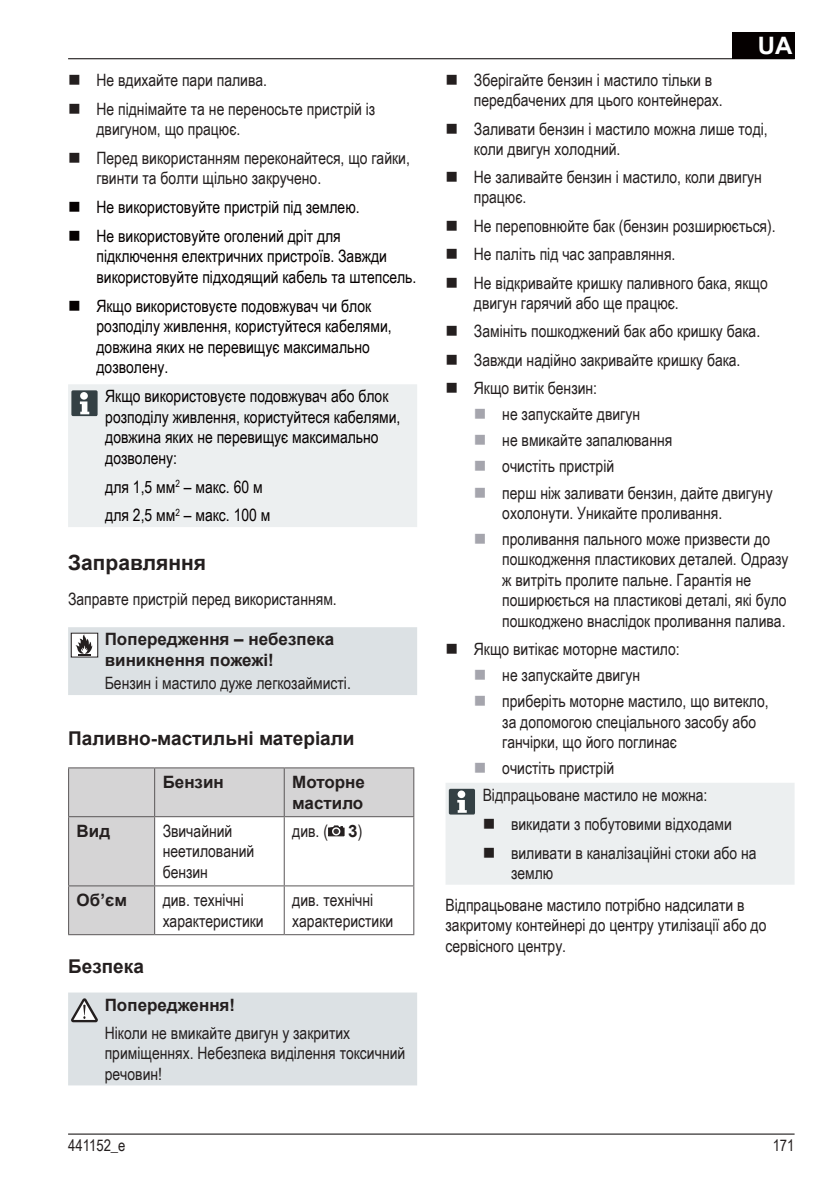
<style>
.page{position:relative;width:840px;height:1191px;background:#fff}
.page>*{position:absolute;margin:0;border:0;box-sizing:border-box;transform-origin:0 0}
.t1{font:700 24px "Arial";color:#fff}
.t2{font:700 21px "Arial";color:#241f1f}
.t3{font:700 19px "Arial";color:#241f1f}
.t4{font:17px/20.4px "Arial Narrow";color:#241f1f}
.t5{font:17px/20.4px "Arial Narrow";color:#050000}
.t6{font:700 17px/20.4px "Arial";color:#241f1f}
.t7{font:16px "Arial Narrow";color:#241f1f}
.s1{font-family:"Arial";font-weight:700}
</style>
<div class="page">
<hr style="left:68px;top:1133px;width:726px;height:1px;background:#050000">
<hr style="left:68px;top:58px;width:726px;height:1px;background:#050000">
<div style="left:731px;top:32px;width:63px;height:27px;background:#050000"></div>
<div style="left:68px;top:384px;width:349px;height:143px;background:#eceff0"></div>
<div style="left:71px;top:390px;width:26px;height:26px;background:#344044;border-radius:2px"></div>
<svg style="left:80px;top:401px;width:9px;height:13px"></svg>
<div style="left:80px;top:392px;width:8px;height:8px;background:#fff;border-radius:50%"></div>
<div style="left:68px;top:627px;width:349px;height:68px;background:#dce1e4"></div>
<svg style="left:69px;top:768px;width:344px;height:166px"></svg>
<hr style="left:68px;top:767px;width:86px;height:1px;background:#5a5758">
<hr style="left:68px;top:768px;width:1px;height:48px;background:#5a5758">
<hr style="left:154px;top:767px;width:130px;height:1px;background:#5a5758">
<hr style="left:154px;top:768px;width:1px;height:48px;background:#5a5758">
<hr style="left:284px;top:767px;width:130px;height:1px;background:#5a5758">
<hr style="left:283px;top:768px;width:1px;height:48px;background:#5a5758">
<hr style="left:413px;top:768px;width:1px;height:48px;background:#5a5758">
<hr style="left:68px;top:816px;width:86px;height:1px;background:#5a5758">
<hr style="left:68px;top:817px;width:1px;height:68px;background:#5a5758">
<hr style="left:154px;top:816px;width:130px;height:1px;background:#5a5758">
<hr style="left:154px;top:817px;width:1px;height:68px;background:#5a5758">
<hr style="left:284px;top:816px;width:130px;height:1px;background:#5a5758">
<hr style="left:283px;top:817px;width:1px;height:68px;background:#5a5758">
<hr style="left:413px;top:817px;width:1px;height:68px;background:#5a5758">
<hr style="left:68px;top:885px;width:86px;height:1px;background:#5a5758">
<hr style="left:68px;top:886px;width:1px;height:48px;background:#5a5758">
<hr style="left:154px;top:885px;width:130px;height:1px;background:#5a5758">
<hr style="left:154px;top:886px;width:1px;height:48px;background:#5a5758">
<hr style="left:284px;top:885px;width:130px;height:1px;background:#5a5758">
<hr style="left:283px;top:886px;width:1px;height:48px;background:#5a5758">
<hr style="left:413px;top:886px;width:1px;height:48px;background:#5a5758">
<hr style="left:68px;top:934px;width:86px;height:1px;background:#5a5758">
<hr style="left:154px;top:934px;width:130px;height:1px;background:#5a5758">
<hr style="left:284px;top:934px;width:130px;height:1px;background:#5a5758">
<svg style="left:328px;top:825px;width:16px;height:11px"></svg>
<div style="left:68px;top:992px;width:349px;height:93px;background:#dce1e4"></div>
<div style="left:446px;top:783px;width:348px;height:102px;background:#eceff0"></div>
<p class="t4" style="left:96px;top:65px;width:280px;line-height:29px">Не вдихайте пари палива.<br>Не піднімайте та не переносьте пристрій із</p>
<p class="t4" style="left:96px;top:115px;width:315px;line-height:28.4px">двигуном, що працює.<br>Перед використанням переконайтеся, що гайки,</p>
<p class="t4" style="left:96px;top:167px;width:226px">гвинти та болти щільно закручено.</p>
<p class="t5" style="left:96px;top:192px;width:264px;line-height:29px">Не використовуйте пристрій під землею.<br>Не використовуйте оголений дріт для</p>
<p class="t5" style="left:96px;top:246px;width:321px">підключення електричних пристроїв. Завжди використовуйте підходящий кабель та штепсель.</p>
<p class="t5" style="left:96px;top:295px;width:296px">Якщо використовуєте подовжувач чи блок розподілу живлення, користуйтеся кабелями, довжина яких не перевищує максимально дозволену.</p>
<p class="t5" style="left:105px;top:385px;width:296px">Якщо використовуєте подовжувач або блок розподілу живлення, користуйтеся кабелями, довжина яких не перевищує максимально дозволену:</p>
<p class="t5" style="left:105px;top:471px;width:167px;line-height:29px">для 1,5 мм<sup>2</sup> – макс. 60 м для 2,5 мм<sup>2</sup> – макс. 100 м</p>
<p class="t2" style="left:68px;top:548px;width:139px">Заправляння</p>
<p class="t4" style="left:68px;top:587px;width:270px">Заправте пристрій перед використанням.</p>
<p class="t6" style="left:105px;top:629px;width:231px">Попередження – небезпека виникнення пожежі!</p>
<p class="t4" style="left:105px;top:672px;width:247px">Бензин і мастило дуже легкозаймисті.</p>
<p class="t3" style="left:68px;top:726px;width:288px">Паливно-мастильні матеріали</p>
<p class="t6" style="left:162px;top:772px;width:63px">Бензин</p>
<p class="t6" style="left:292px;top:772px;width:74px">Моторне мастило</p>
<p class="t6" style="left:77px;top:821px;width:35px">Вид</p>
<p class="t4" style="left:162px;top:820px;width:93px">Звичайний неетилований бензин</p>
<p class="t4" style="left:292px;top:820px;width:72px">див. ( <span class="s1">3</span>)</p>
<p class="t6" style="left:77px;top:890px;width:52px">Об’єм</p>
<p class="t4" style="left:162px;top:889px;width:102px">див. технічні характеристики</p>
<p class="t4" style="left:292px;top:889px;width:102px">див. технічні характеристики</p>
<p class="t3" style="left:68px;top:953px;width:77px">Безпека</p>
<p class="t6" style="left:105px;top:995px;width:132px">Попередження!</p>
<p class="t4" style="left:105px;top:1022px;width:302px">Ніколи не вмикайте двигун у закритих приміщеннях. Небезпека виділення токсичний речовин!</p>
<h1 class="t1" style="left:757px;top:29px;width:36px">UA</h1>
<p class="t4" style="left:473px;top:69px;width:250px">Зберігайте бензин і мастило тільки в передбачених для цього контейнерах.</p>
<p class="t4" style="left:473px;top:118px;width:295px">Заливати бензин і мастило можна лише тоді, коли двигун холодний.</p>
<p class="t4" style="left:473px;top:166px;width:289px">Не заливайте бензин і мастило, коли двигун працює.</p>
<p class="t4" style="left:473px;top:211px;width:303px;line-height:28.6px">Не переповнюйте бак (бензин розширюється).<br>Не паліть під час заправляння.<br>Не відкривайте кришку паливного бака, якщо</p>
<p class="t4" style="left:473px;top:288px;width:288px;line-height:28.6px">двигун гарячий або ще працює.<br>Замініть пошкоджений бак або кришку бака.<br>Завжди надійно закривайте кришку бака.<br>Якщо витік бензин:</p>
<p class="t4" style="left:502px;top:401px;width:272px;line-height:26px">не запускайте двигун<br>не вмикайте запалювання<br>очистіть пристрій<br>перш ніж заливати бензин, дайте двигуну</p>
<p class="t4" style="left:502px;top:499px;width:269px;line-height:26px">охолонути. Уникайте проливання. проливання пального може призвести до</p>
<p class="t4" style="left:502px;top:548px;width:287px">пошкодження пластикових деталей. Одразу ж витріть пролите пальне. Гарантія не поширюється на пластикові деталі, які було пошкоджено внаслідок проливання палива.</p>
<p class="t4" style="left:502px;top:635px;width:268px;line-height:26px;text-indent:-28px">Якщо витікає моторне мастило:<br>не запускайте двигун<br>приберіть моторне мастило, що витекло,</p>
<p class="t4" style="left:502px;top:711px;width:255px">за допомогою спеціального засобу або ганчірки, що його поглинає</p>
<p class="t4" style="left:482px;top:754px;width:226px;line-height:26.6px;text-indent:20px">очистіть пристрій<br>Відпрацьоване мастило не можна:</p>
<p class="t4" style="left:510px;top:808px;width:247px;line-height:29px">викидати з побутовими відходами виливати в каналізаційні стоки або на</p>
<p class="t4" style="left:445px;top:856px;width:300px;line-height:31.8px;text-indent:65px">землю<br>Відпрацьоване мастило потрібно надсилати в</p>
<p class="t4" style="left:445px;top:914px;width:322px">закритому контейнері до центру утилізації або до сервісного центру.</p>
<p class="t7" style="left:68px;top:1133px;width:59px">441152_e</p>
<p class="t7" style="left:772px;top:1133px;width:23px">171</p>
</div>
